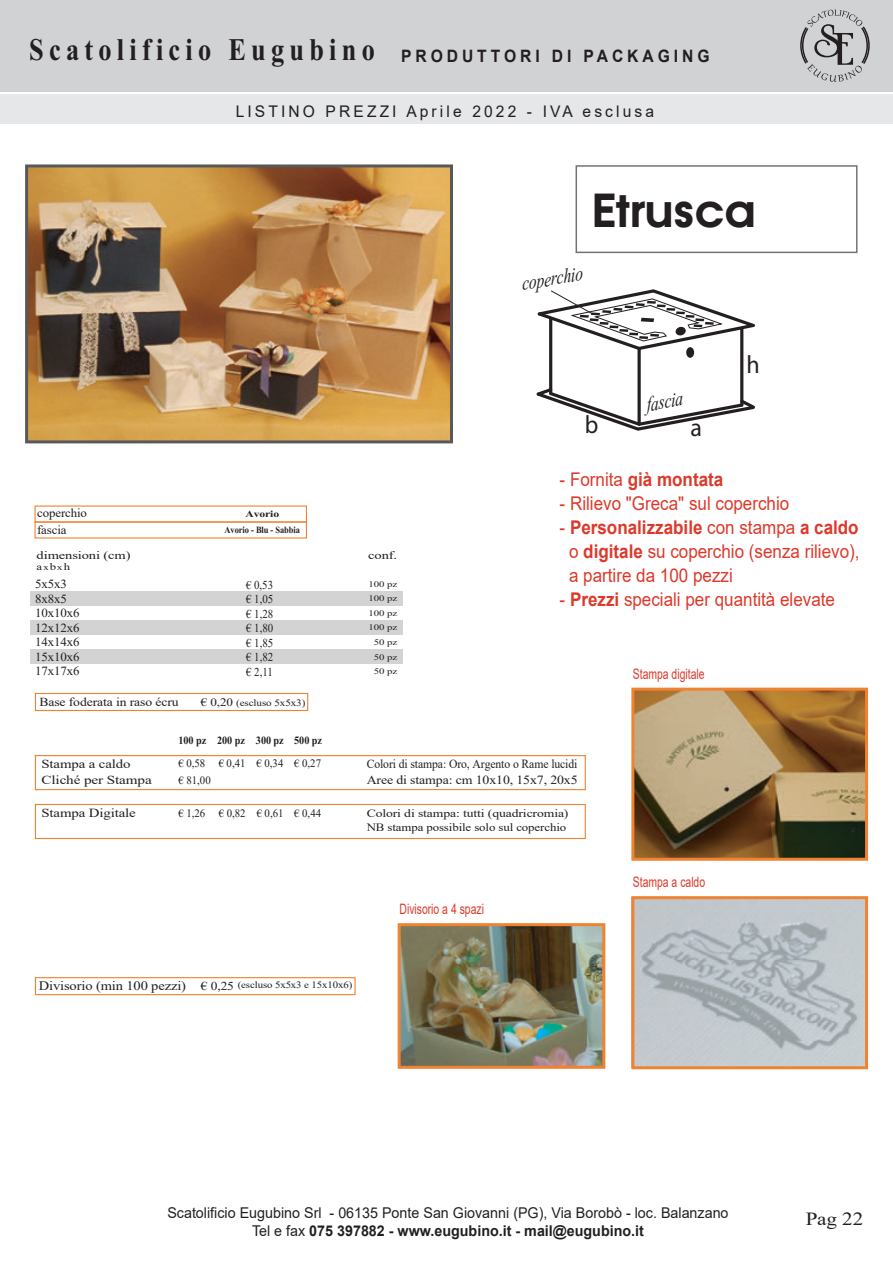
<style>
.page{position:relative;width:893px;height:1263px;background:#fff}
.page>*{position:absolute;margin:0;border:0;box-sizing:border-box;transform-origin:0 0}
.t1{font:600 45.45px "Atlanta";color:#231f20;scale:1.04 1}
.t2{font:25.2px "Myriad Pro";color:#231f20;scale:.95 1}
.t3{font:italic 20.4px "Times New Rom I";color:#231f20;scale:.77 1}
.t4{font:18.9px/24.2px "Arial";color:#dd392a;text-align:justify;scale:.9 1}
.t5{font:700 18.9px "Arial";color:#dd392a;scale:.9 1}
.t6{font:18.45px "Times New Roman";color:#231f20;scale:1.14 1}
.t7{font:700 17.1px "Arial";letter-spacing:.25em;color:#231f20;scale:.92 1}
.t8{font:16.05px "Arial";letter-spacing:.2em;color:#231f20}
.t9{font:14.85px/17.9px "Arial";color:#231f20;text-align:center;scale:.96 1}
.t10{font:14.4px "Arial";color:#dd392a;scale:.73 1}
.t11{font:12.9px "Times New Roman";letter-spacing:-.01em;color:#231f20;scale:1.12 1}
.t12{font:12.45px/15.6px "Times New Roman";letter-spacing:-.01em;color:#231f20;scale:.94 1}
.t13{font:12.45px/15.9px "Times New Roman";letter-spacing:-.01em;color:#231f20;scale:1.2 1}
.t14{font:12.3px/14.5px "Times New Roman";letter-spacing:-.01em;color:#231f20;scale:1.04 1}
.t15{font:12.15px "Times New Roman";letter-spacing:-.01em;color:#231f20;scale:1.12 1}
.t16{font:12px/14.5px "Times New Roman";color:#231f20;text-align:justify;scale:.91 1}
.t17{font:11.4px "Times New Roman";letter-spacing:-.01em;color:#231f20;scale:1.28 1}
.t18{font:11.25px/14.4px "Times New Roman";letter-spacing:-.01em;color:#231f20;scale:1.22 1}
.t19{font:11.25px/16.5px "Times New Roman";letter-spacing:-.01em;color:#231f20;scale:.96 1}
.t20{font:11.25px "Times New Rom B";letter-spacing:-.01em;color:#231f20;scale:.92 1}
.t21{font:9.9px "Times New Roman";color:#231f20;scale:1.28 1}
.t22{font:9.6px "Times New Roman";letter-spacing:-.01em;color:#231f20;scale:1.15 1}
.t23{font:9.6px "Times New Rom B";letter-spacing:-.01em;color:#231f20;scale:.89 1}
.t24{font:9.6px "Times New Rom B";letter-spacing:-.01em;color:#231f20;scale:1.21 1}
.t25{font:8.4px/14.5px "Times New Roman";letter-spacing:-.01em;color:#231f20;text-align:justify;scale:1.28 1}
.s1{font-family:"Times New Rom B";font-weight:400;font-size:31.5px}
.s2{font-size:8.4px}
.s3{font-size:11.55px}
.s4{font-size:11.4px}
.s5{font-weight:400}
.s6{font-weight:700}
.s7{font-size:10.8px}
.s8{font-size:12px}
</style>
<div class="page">
<img style="left:635px;top:900px;width:229px;height:165px">
<div style="left:35px;top:693px;width:273px;height:18px;border:1px solid #f18231"></div>
<hr style="left:740px;top:329px;width:3px;height:76px;background:#231f20">
<hr style="left:549px;top:319px;width:3px;height:75px;background:#231f20">
<svg style="left:637px;top:352px;width:4px;height:34px"></svg>
<div style="left:686px;top:347px;width:8px;height:11px;background:#231f20;border-radius:50%"></div>
<svg style="left:536px;top:386px;width:219px;height:45px"></svg>
<div style="left:35px;top:521px;width:272px;height:17px;border:1px solid #f18231"></div>
<img style="left:29px;top:168px;width:420px;height:271px">
<div style="left:25px;top:164px;width:428px;height:279px;border:3px solid #57585a"></div>
<img style="left:635px;top:692px;width:229px;height:165px">
<div style="left:631px;top:688px;width:237px;height:173px;border:3px solid #f18231"></div>
<img style="left:402px;top:927px;width:199px;height:138px">
<div style="left:398px;top:923px;width:207px;height:146px;border:3px solid #f18231"></div>
<div style="left:31px;top:592px;width:372px;height:14px;background:#d3d3d3"></div>
<div style="left:31px;top:620px;width:372px;height:15px;background:#d3d3d3"></div>
<div style="left:31px;top:649px;width:372px;height:15px;background:#d3d3d3"></div>
<svg style="left:537px;top:289px;width:218px;height:63px"></svg>
<div style="left:0;top:0;width:893px;height:92px;background:#d1d2d4"></div>
<div style="left:0;top:95px;width:893px;height:29px;background:#e6e7e9"></div>
<svg style="left:800px;top:10px;width:70px;height:72px"></svg>
<div style="left:631px;top:896px;width:237px;height:173px;border:3px solid #f18231"></div>
<div style="left:35px;top:755px;width:551px;height:35px;border:1px solid #f18231"></div>
<div style="left:35px;top:804px;width:551px;height:35px;border:1px solid #f18231"></div>
<div style="left:35px;top:977px;width:321px;height:18px;border:1px solid #f18231"></div>
<p class="t7" style="left:29px;top:44px;width:741px"><span class="s1">Scatolificio Eugubino</span> PRODUTTORI DI PACKAGING</p>
<p class="t8" style="left:236px;top:100px;width:420px">LISTINO PREZZI Aprile 2022 - IVA esclusa</p>
<h1 class="t1" style="left:591px;top:178px;width:159px">Etrusca</h1>
<p class="t3" style="left:519px;top:273px;width:82px;rotate:-10deg">coperchio</p>
<h2 class="t2" style="left:746px;top:349px;width:15px">h</h2>
<p class="t14" style="left:37px;top:504px;width:50px;line-height:16.8px">coperchio fascia</p>
<p class="t17" style="left:37px;top:547px;width:75px">dimensioni (cm)</p>
<p class="t21" style="left:37px;top:560px;width:28px">a<span class="s2">x</span>b<span class="s2">x</span>h</p>
<p class="t24" style="left:246px;top:508px;width:29px">Avorio</p>
<p class="t23" style="left:224px;top:524px;width:87px">Avorio - Blu - Sabbia</p>
<p class="t17" style="left:368px;top:547px;width:24px">conf.</p>
<p class="t14" style="left:35px;top:576px;width:32px">5x5x3</p>
<p class="t16" style="left:246px;top:577px;width:31px"><span class="s3">€</span> 0,53</p>
<p class="t25" style="left:369px;top:577px;width:24px">100 pz</p>
<p class="t14" style="left:35px;top:591px;width:44px">8x8x5<br>10x10x6</p>
<p class="t14" style="left:35px;top:634px;width:44px">14x14x6<br>15x10x6</p>
<p class="t14" style="left:35px;top:620px;width:44px">12x12x6</p>
<p class="t16" style="left:246px;top:591px;width:31px">€ 1,05 € 1,28 € 1,80 € 1,85 € 1,82</p>
<p class="t25" style="left:369px;top:591px;width:24px">100 pz 100 pz 100 pz</p>
<p class="t25" style="left:374px;top:649px;width:20px">50 pz</p>
<p class="t25" style="left:374px;top:635px;width:20px">50 pz</p>
<p class="t14" style="left:35px;top:663px;width:44px">17x17x6</p>
<p class="t16" style="left:246px;top:664px;width:31px">€ 2,11</p>
<p class="t25" style="left:374px;top:664px;width:20px">50 pz</p>
<p class="t15" style="left:39px;top:693px;width:126px">Base foderata in raso écru</p>
<p class="t22" style="left:201px;top:696px;width:92px"><span class="s4">€ 0,20</span> (escluso 5x5x3)</p>
<p class="t3" style="left:644px;top:393px;width:49px;rotate:-10deg">fascia</p>
<h2 class="t2" style="left:585px;top:409px;width:16px">b</h2>
<h2 class="t2" style="left:691px;top:412px;width:14px">a</h2>
<p class="t5" style="left:560px;top:466px;width:183px"><span class="s5">- Fornita</span> già montata</p>
<p class="t4" style="left:560px;top:491px;width:257px">- Rilievo "Greca" sul coperchio</p>
<p class="t4" style="left:569px;top:515px;width:324px;text-indent:-9px">- <span class="s6">Personalizzabile</span> con stampa <span class="s6">a caldo </span>o <span class="s6">digitale</span> su coperchio (senza rilievo), a partire da 100 pezzi</p>
<p class="t4" style="left:560px;top:587px;width:307px">- <span class="s6">Prezzi</span> speciali per quantità elevate</p>
<p class="t10" style="left:633px;top:664px;width:100px">Stampa digitale</p>
<p class="t20" style="left:178px;top:734px;width:158px">100 pz 200 pz 300 pz 500 pz</p>
<p class="t19" style="left:294px;top:754px;width:29px"><span class="s7">€</span> 0,27</p>
<p class="t13" style="left:41px;top:755px;width:93px">Stampa a caldo<br>Cliché per Stampa</p>
<p class="t19" style="left:178px;top:755px;width:111px"><span class="s7">€</span> 0,58 <span class="s7">€</span> 0,41 <span class="s7">€</span> 0,34 <span class="s7">€</span> 81,00</p>
<p class="t13" style="left:41px;top:805px;width:80px">Stampa Digitale</p>
<p class="t19" style="left:178px;top:805px;width:150px"><span class="s7">€</span> 1,26 <span class="s7">€</span> 0,82 <span class="s7">€</span> 0,61 <span class="s7">€</span> 0,44</p>
<p class="t12" style="left:367px;top:756px;width:226px">Colori di stampa: Oro, Argento o Rame lucidi<br>Aree di stampa: cm 10x10, 15x7, 20x5</p>
<p class="t18" style="left:367px;top:806px;width:167px">Colori di stampa: tutti (quadricromia)<br>NB stampa possibile solo sul coperchio</p>
<p class="t11" style="left:39px;top:977px;width:281px">Divisorio (min 100 pezzi) <span class="s8">€ 0,25</span> <sup>(escluso</sup> <sup>5x5x3</sup> <sup>e</sup> <sup>15x10x6)</sup></p>
<p class="t10" style="left:399px;top:899px;width:117px">Divisorio a 4 spazi</p>
<p class="t10" style="left:633px;top:872px;width:101px">Stampa a caldo</p>
<p class="t9" style="left:167px;top:1203px;width:586px">Scatolificio Eugubino Srl - 06135 Ponte San Giovanni (PG), Via Borobò - loc. Balanzano<br>Tel e fax <span class="s6">075 397882 - www.eugubino.it - mail@eugubino.it</span></p>
<p class="t6" style="left:806px;top:1206px;width:52px">Pag 22</p>
</div>
